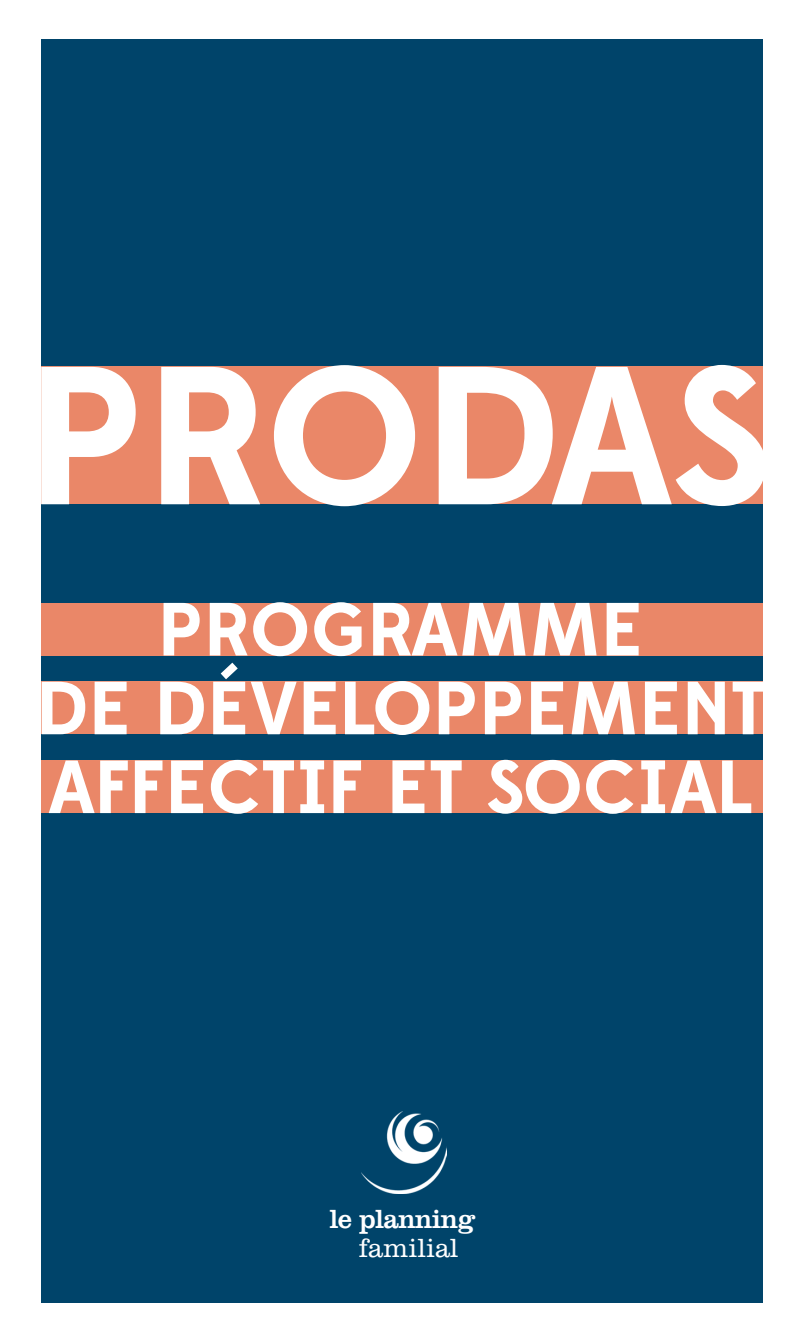
<style>
.page{position:relative;width:801px;height:1338px;background:#fff}
.page>*{position:absolute;margin:0;border:0;box-sizing:border-box;transform-origin:0 0}
.t1{font:700 196.2px "Edmondsans";color:#fff}
.t2{font:700 74.92px/78.8px "Edmondsans";letter-spacing:.005em;color:#fff;text-align:center}
.t3{font:27px "Clarendon BT";letter-spacing:-.03em;color:#fff}
.t4{font:300 27px "Clarendon BT";color:#fff}
</style>
<div class="page">
<div style="left:42px;top:40px;width:720px;height:1263px;background:#00446a"></div>
<div style="left:42px;top:366px;width:720px;height:138px;background:#ea8768"></div>
<div style="left:42px;top:603px;width:720px;height:52px;background:#ea8768"></div>
<div style="left:42px;top:681px;width:720px;height:52px;background:#ea8768"></div>
<div style="left:42px;top:760px;width:720px;height:53px;background:#ea8768"></div>
<img style="left:361px;top:1111px;width:86px;height:82px">
<h1 class="t1" style="left:26px;top:316px;width:745px">PRODAS</h1>
<p class="t2" style="left:36px;top:592px;width:730px">PROGRAMME<br>DE DÉVELOPPEMENT<br>AFFECTIF ET SOCIAL</p>
<p class="t3" style="left:329px;top:1201px;width:147px">le planning</p>
<p class="t4" style="left:359px;top:1231px;width:101px">familial</p>
</div>
